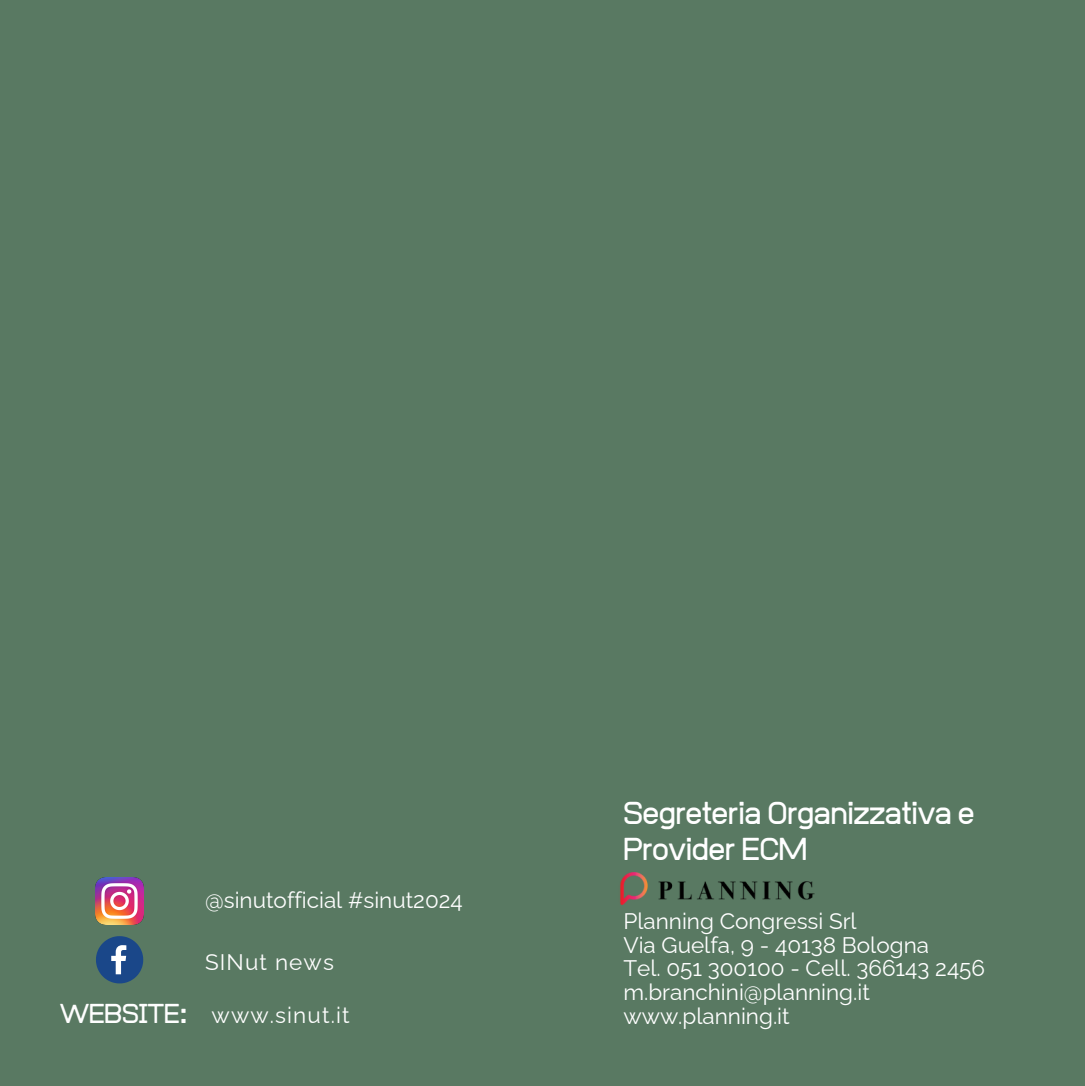
<style>
.page{position:relative;width:1085px;height:1086px;background:#fff}
.page>*{position:absolute;margin:0;border:0;box-sizing:border-box;transform-origin:0 0}
.t1{font:500 26.1px/35.6px "ADA Hybrid";color:#fff}
.t2{font:22.5px "Raleway";color:#fff}
.t3{font:22.5px "Raleway";color:#fefefe}
.t4{font:22.5px "Raleway";letter-spacing:.05em;color:#fefefe}
.t5{font:500 22.5px "ADA Hybrid";color:#fefefe}
</style>
<div class="page">
<div style="left:0;top:0;width:1084px;height:1085px;background:#597962"></div>
<img style="left:620px;top:872px;width:195px;height:33px">
<img style="left:96px;top:877px;width:47px;height:47px">
<svg style="left:96px;top:936px;width:47px;height:47px"></svg>
<p class="t3" style="left:205px;top:886px;width:259px">@sinutofficial #sinut2024</p>
<p class="t4" style="left:205px;top:949px;width:130px">SINut news</p>
<p class="t5" style="left:60px;top:1003px;width:129px">WEBSITE:</p>
<p class="t4" style="left:211px;top:1001px;width:139px">www.sinut.it</p>
<p class="t1" style="left:623px;top:798px;width:352px">Segreteria Organizzativa e<br>Provider ECM</p>
<p class="t2" style="left:623px;top:907px;width:235px">Planning Congressi Srl</p>
<p class="t2" style="left:623px;top:931px;width:307px">Via Guelfa, 9 - 40138 Bologna</p>
<p class="t2" style="left:623px;top:955px;width:363px">Tel. 051 300100 - Cell. 366143 2456</p>
<h2 class="t2" style="left:623px;top:978px;width:248px">m.branchini@planning.it</h2>
<p class="t2" style="left:623px;top:1002px;width:168px">www.planning.it</p>
</div>
